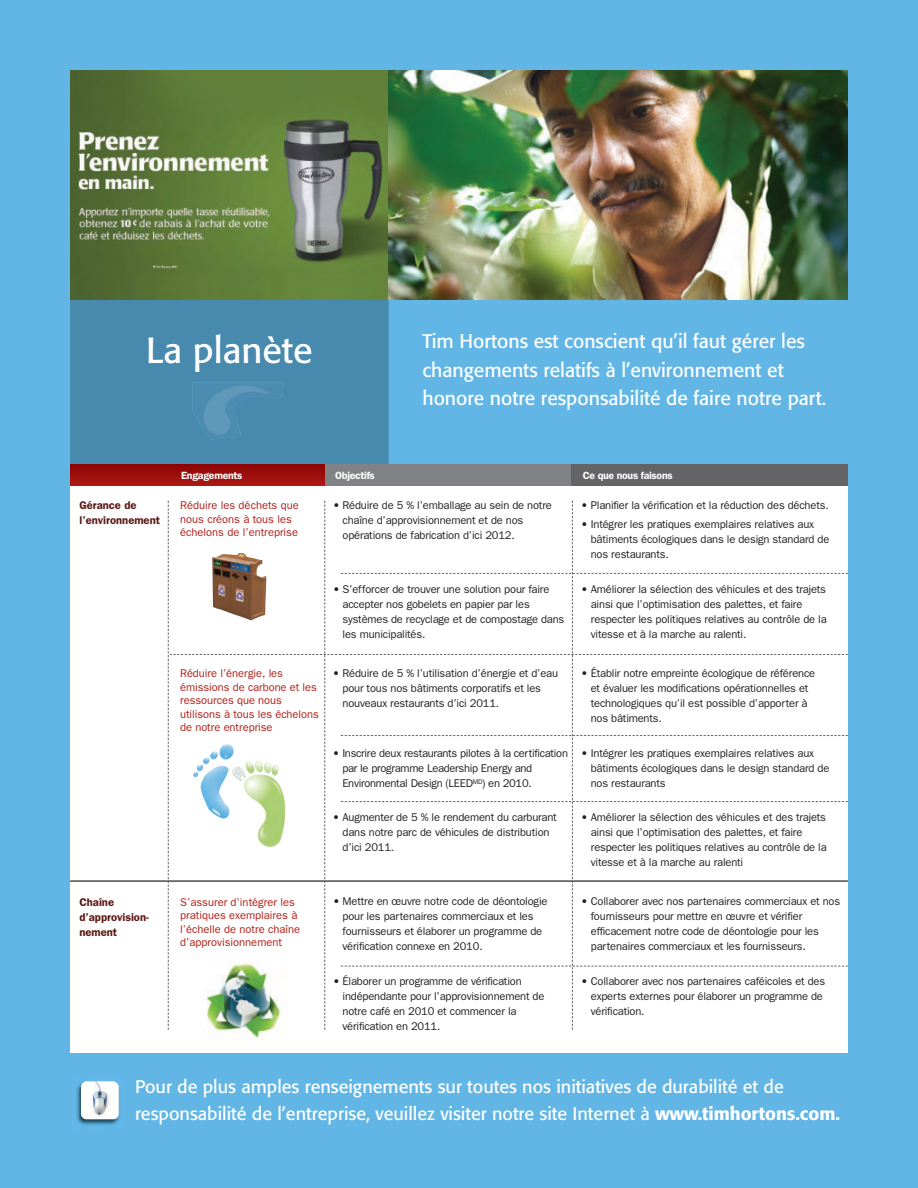
<style>
.page{position:relative;width:918px;height:1188px;background:#61b6e6}
.page>*{position:absolute;margin:0;border:0;box-sizing:border-box;transform-origin:0 0}
.t1{font:36px "Formata";color:#fff}
.t2{font:19.5px/28.5px "Formata";color:#fff}
.t3{font:18px/27px "Formata";color:#fff}
.t4{font:11.25px/15px "Franklin Gothic";letter-spacing:-.015em;color:#231f20}
.t5{font:11.25px/13.5px "Franklin Gothic";color:#b11d15}
.t6{font:600 11.25px/15px "Franklin Gothic";color:#5a1714}
.t7{font:600 10.5px "Franklin Gothic";letter-spacing:-.025em;color:#fff}
.s1{font-weight:500}
</style>
<div class="page">
<div style="left:70px;top:299px;width:319px;height:166px;background:#488aae"></div>
<img style="left:70px;top:70px;width:319px;height:229px">
<img style="left:389px;top:70px;width:459px;height:229px">
<div style="left:70px;top:479px;width:778px;height:574px;background:#fff"></div>
<div style="left:163px;top:465px;width:685px;height:21px;background:#808285"></div>
<div style="left:70px;top:465px;width:254px;height:21px;background:linear-gradient(to right,#9d0e0d,#9d0e0d)"></div>
<hr style="left:70px;top:881px;width:778px;height:1px;background:#636366">
<svg style="left:168px;top:501px;width:680px;height:529px"></svg>
<div style="left:572px;top:465px;width:276px;height:21px;background:#646467"></div>
<img style="left:232px;top:760px;width:54px;height:87px">
<img style="left:193px;top:744px;width:41px;height:75px">
<img style="left:212px;top:553px;width:55px;height:68px">
<div style="left:197px;top:961px;width:93px;height:78px;background:#fff"></div>
<img style="left:207px;top:962px;width:74px;height:77px">
<img style="left:192px;top:383px;width:92px;height:57px">
<img style="left:76px;top:1081px;width:43px;height:44px">
<div style="left:81px;top:1082px;width:38px;height:37px;background:#fff;border-radius:5px"></div>
<img style="left:92px;top:1082px;width:18px;height:34px">
<h1 class="t1" style="left:146px;top:334px;width:168px">La planète</h1>
<h2 class="t2" style="left:422px;top:329px;width:405px">Tim Hortons est conscient qu’il faut gérer les changements relatifs à l’environnement et honore notre responsabilité de faire notre part.</h2>
<p class="t6" style="left:79px;top:499px;width:82px">Gérance de l’environnement</p>
<p class="t6" style="left:79px;top:895px;width:71px">Chaîne d’approvision&shy;nement</p>
<p class="t7" style="left:181px;top:472px;width:63px">Engagements</p>
<p class="t7" style="left:335px;top:472px;width:41px">Objectifs</p>
<p class="t7" style="left:583px;top:472px;width:91px">Ce que nous faisons</p>
<p class="t5" style="left:180px;top:499px;width:120px">Réduire les déchets que nous créons à tous les échelons de l’entreprise</p>
<p class="t4" style="left:581px;top:499px;width:249px">• Planifier la vérification et la réduction des déchets.</p>
<p class="t4" style="left:591px;top:518px;width:240px;text-indent:-10px">• Intégrer les pratiques exemplaires relatives aux bâtiments écologiques dans le design standard de nos restaurants.</p>
<p class="t4" style="left:591px;top:583px;width:237px;text-indent:-10px">• Améliorer la sélection des véhicules et des trajets ainsi que l’optimisation des palettes, et faire respecter les politiques relatives au contrôle de la vitesse et à la marche au ralenti.</p>
<p class="t4" style="left:343px;top:499px;width:211px;text-indent:-10px">• Réduire de 5 % l’emballage au sein de notre chaîne d’approvisionnement et de nos opérations de fabrication d’ici 2012.</p>
<p class="t4" style="left:343px;top:583px;width:223px;text-indent:-10px">• S’efforcer de trouver une solution pour faire accepter nos gobelets en papier par les systèmes de recyclage et de compostage dans les municipalités.</p>
<p class="t5" style="left:180px;top:668px;width:140px">Réduire l’énergie, les émissions de carbone et les ressources que nous utilisons à tous les échelons de notre entreprise</p>
<p class="t5" style="left:180px;top:896px;width:122px">S’assurer d’intégrer les pratiques exemplaires à l’échelle de notre chaîne d’approvisionnement</p>
<p class="t4" style="left:343px;top:667px;width:217px;text-indent:-10px">• Réduire de 5 % l’utilisation d’énergie et d’eau pour tous nos bâtiments corporatifs et les nouveaux restaurants d’ici 2011.</p>
<p class="t4" style="left:342px;top:746px;width:227px;text-indent:-9px">• Inscrire deux restaurants pilotes à la certification par le programme Leadership Energy and<br>Environmental Design (LEED<sup>MD</sup>) en 2010.</p>
<p class="t4" style="left:343px;top:811px;width:216px;text-indent:-10px">• Augmenter de 5 % le rendement du carburant dans notre parc de véhicules de distribution d’ici 2011.</p>
<p class="t4" style="left:343px;top:895px;width:206px;text-indent:-10px">• Mettre en œuvre notre code de déontologie pour les partenaires commerciaux et les fournisseurs et élaborer un programme de vérification connexe en 2010.</p>
<p class="t4" style="left:343px;top:975px;width:203px;text-indent:-10px">• Élaborer un programme de vérification indépendante pour l’approvisionnement de notre café en 2010 et commencer la vérification en 2011.</p>
<p class="t4" style="left:591px;top:667px;width:226px;text-indent:-10px">• Établir notre empreinte écologique de référence et évaluer les modifications opérationnelles et technologiques qu’il est possible d’apporter à nos bâtiments.</p>
<p class="t4" style="left:591px;top:746px;width:240px;text-indent:-10px">• Intégrer les pratiques exemplaires relatives aux bâtiments écologiques dans le design standard de nos restaurants</p>
<p class="t4" style="left:591px;top:811px;width:237px;text-indent:-10px">• Améliorer la sélection des véhicules et des trajets ainsi que l’optimisation des palettes, et faire respecter les politiques relatives au contrôle de la vitesse et à la marche au ralenti</p>
<p class="t4" style="left:591px;top:895px;width:251px;text-indent:-10px">• Collaborer avec nos partenaires commerciaux et nos fournisseurs pour mettre en œuvre et vérifier efficacement notre code de déontologie pour les partenaires commerciaux et les fournisseurs.</p>
<p class="t4" style="left:591px;top:975px;width:236px;text-indent:-10px">• Collaborer avec nos partenaires caféicoles et des experts externes pour élaborer un programme de vérification.</p>
<h3 class="t3" style="left:135px;top:1074px;width:707px">Pour de plus amples renseignements sur toutes nos initiatives de durabilité et de responsabilité de l’entreprise, veuillez visiter notre site Internet à <span class="s1">www.timhortons.com.</span></h3>
</div>
